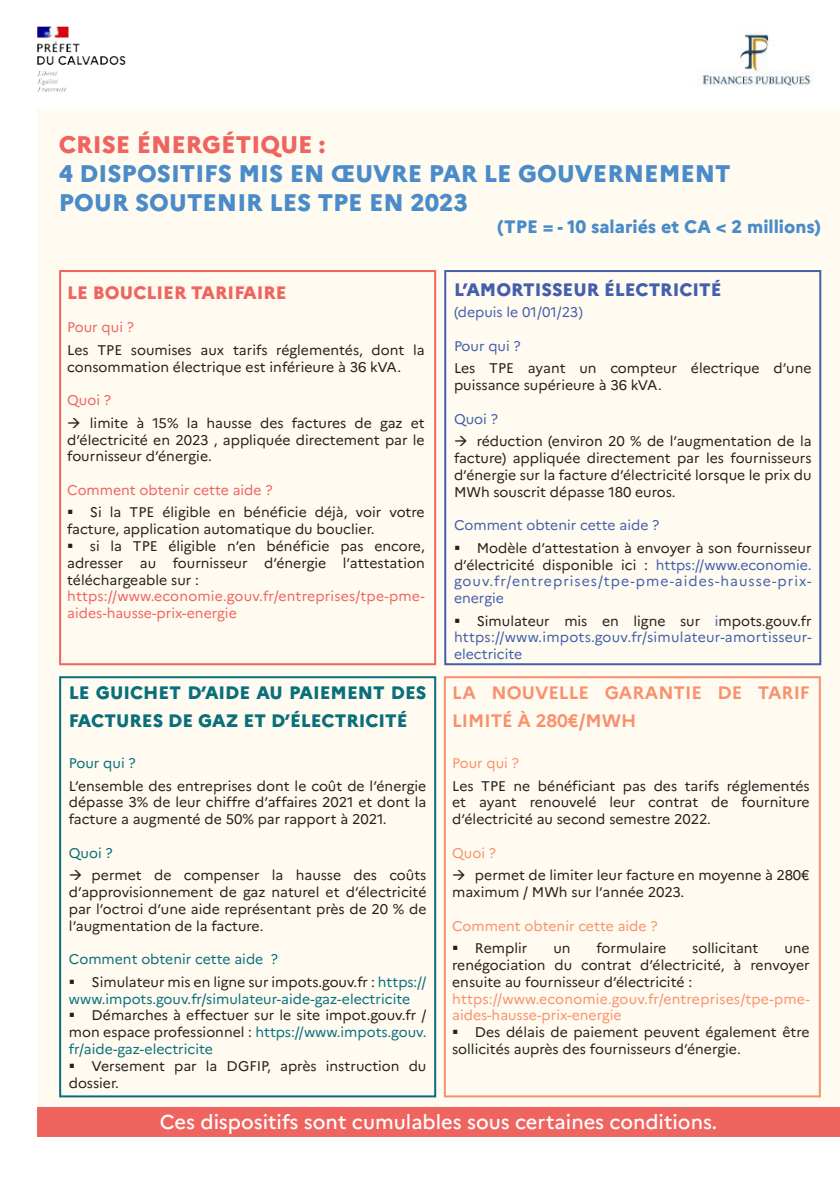
<style>
.page{position:relative;width:840px;height:1191px;background:#fff}
.page>*{position:absolute;margin:0;border:0;box-sizing:border-box;transform-origin:0 0}
.t1{font:800 24px/28.8px "Marianne";color:#4a8bc9}
.t2{font:800 24px "Marianne";color:#f06460}
.t3{font:500 20px "Marianne";color:#fff}
.t4{font:800 18px/28.8px "Marianne";color:#086f7b}
.t5{font:700 18px/28.8px "Marianne";color:#f9906c}
.t6{font:800 18px "Marianne";color:#4a8bc9}
.t7{font:800 18px "Marianne";color:#435fad}
.t8{font:800 18px "Marianne";color:#f06460}
.t9{font:14px/16.8px "Marianne";color:#241f1f;text-align:justify}
.t10{font:14px/16.8px "Marianne";letter-spacing:.005em;color:#435fad;text-align:justify}
.t11{font:14px/16.8px "Marianne";color:#f06460}
.t12{font:14px/16.8px "Marianne";color:#f9906c}
.t13{font:14px "Marianne";color:#086f7b}
.s1{color:#086f7b}
.s2{color:#241f1f}
</style>
<div class="page">
<div style="left:37px;top:109px;width:802px;height:1010px;background:#fffbf0"></div>
<div style="left:443px;top:676px;width:377px;height:421px;border:2px solid #f9906c"></div>
<div style="left:444px;top:270px;width:376px;height:395px;border:2px solid #435fad"></div>
<div style="left:59px;top:270px;width:377px;height:395px;border:2px solid #f06460"></div>
<div style="left:37px;top:1107px;width:802px;height:29px;background:#f06460"></div>
<img style="left:37px;top:26px;width:89px;height:66px">
<div style="left:59px;top:676px;width:377px;height:421px;border:2px solid #086f7b"></div>
<img style="left:700px;top:28px;width:112px;height:58px">
<h1 class="t2" style="left:59px;top:130px;width:268px">CRISE ÉNERGÉTIQUE :</h1>
<h1 class="t1" style="left:59px;top:159px;width:673px">4 DISPOSITIFS MIS EN ŒUVRE PAR LE GOUVERNEMENT<br>POUR SOUTENIR LES TPE EN 2023</h1>
<p class="t6" style="left:496px;top:215px;width:326px">(TPE = - 10 salariés et CA &lt; 2 millions)</p>
<p class="t8" style="left:67px;top:281px;width:221px">LE BOUCLIER TARIFAIRE</p>
<p class="t11" style="left:67px;top:319px;width:68px">Pour qui ?</p>
<p class="t9" style="left:67px;top:341px;width:359px">Les TPE soumises aux tarifs réglementés, dont la consommation électrique est inférieure à 36 kVA.</p>
<p class="t11" style="left:67px;top:392px;width:45px">Quoi ?</p>
<p class="t9" style="left:67px;top:414px;width:359px;text-indent:23px">limite à 15% la hausse des factures de gaz et d’électricité en 2023 , appliquée directement par le fournisseur d’énergie.</p>
<p class="t11" style="left:67px;top:481px;width:207px">Comment obtenir cette aide ?</p>
<p class="t9" style="left:67px;top:504px;width:359px;text-indent:23px">Si la TPE éligible en bénéficie déjà, voir votre facture, application automatique du bouclier.</p>
<p class="t9" style="left:67px;top:537px;width:359px;text-indent:23px">si la TPE éligible n’en bénéficie pas encore, adresser au fournisseur d’énergie l’attestation téléchargeable sur :</p>
<p class="t11" style="left:67px;top:588px;width:359px">https://www.economie.gouv.fr/entreprises/tpe-pme&shy;aides-hausse-prix-energie</p>
<p class="t4" style="left:69px;top:677px;width:359px">LE GUICHET D’AIDE AU PAIEMENT DES<br>FACTURES DE GAZ ET D’ÉLECTRICITÉ</p>
<p class="t13" style="left:69px;top:754px;width:68px">Pour qui ?</p>
<p class="t9" style="left:69px;top:777px;width:359px">L’ensemble des entreprises dont le coût de l’énergie dépasse 3% de leur chiffre d’affaires 2021 et dont la facture a augmenté de 50% par rapport à 2021.</p>
<p class="t13" style="left:69px;top:844px;width:45px">Quoi ?</p>
<p class="t9" style="left:69px;top:867px;width:359px;text-indent:23px">permet de compenser la hausse des coûts d’approvisionnement de gaz naturel et d’électricité par l’octroi d’une aide représentant près de 20 % de l’augmentation de la facture.</p>
<p class="t9" style="left:92px;top:948px;width:336px;line-height:22.4px;text-indent:-23px"><span class="s1">Comment obtenir cette aide ?<br></span>Simulateur mis en ligne sur impots.gouv.fr : <span class="s1">https://</span></p>
<p class="t13" style="left:69px;top:990px;width:342px">www.impots.gouv.fr/simulateur-aide-gaz-electricite</p>
<p class="t9" style="left:69px;top:1007px;width:359px;text-indent:23px">Démarches à effectuer sur le site impot.gouv.fr / mon espace professionnel : <span class="s1">https://www.impots.gouv. fr/aide-gaz-electricite</span></p>
<p class="t9" style="left:69px;top:1057px;width:359px;text-indent:23px">Versement par la DGFIP, après instruction du dossier.</p>
<p class="t7" style="left:453px;top:278px;width:269px">L’AMORTISSEUR ÉLECTRICITÉ</p>
<p class="t10" style="left:453px;top:304px;width:130px">(depuis le 01/01/23)</p>
<p class="t10" style="left:453px;top:337px;width:68px">Pour qui ?</p>
<p class="t9" style="left:453px;top:360px;width:359px">Les TPE ayant un compteur électrique d’une puissance supérieure à 36 kVA.</p>
<p class="t10" style="left:453px;top:410px;width:45px">Quoi ?</p>
<p class="t9" style="left:453px;top:433px;width:359px;text-indent:23px">réduction (environ 20 % de l’augmentation de la facture) appliquée directement par les fournisseurs d’énergie sur la facture d’électricité lorsque le prix du MWh souscrit dépasse 180 euros.</p>
<p class="t10" style="left:453px;top:517px;width:207px">Comment obtenir cette aide ?</p>
<p class="t10" style="left:453px;top:539px;width:359px;text-indent:23px"><span class="s2">Modèle d’attestation à envoyer à son fournisseur d’électricité disponible ici :</span> https://www.economie. gouv.fr/entreprises/tpe-pme-aides-hausse-prix&shy;energie</p>
<p class="t10" style="left:453px;top:612px;width:359px;text-indent:23px"><span class="s2">Simulateur mis en ligne sur</span> i<span class="s2">mpots.gouv.fr </span>https://www.impots.gouv.fr/simulateur-amortisseur&shy;electricite</p>
<p class="t5" style="left:452px;top:677px;width:359px">LA NOUVELLE GARANTIE DE TARIF<br>LIMITÉ À 280€/MWH</p>
<p class="t12" style="left:452px;top:754px;width:68px">Pour qui ?</p>
<p class="t9" style="left:452px;top:777px;width:359px">Les TPE ne bénéficiant pas des tarifs réglementés et ayant renouvelé leur contrat de fourniture d’électricité au second semestre 2022.</p>
<p class="t12" style="left:452px;top:844px;width:45px">Quoi ?</p>
<p class="t9" style="left:452px;top:867px;width:359px;text-indent:23px">permet de limiter leur facture en moyenne à 280€ maximum / MWh sur l’année 2023.</p>
<p class="t12" style="left:452px;top:917px;width:207px">Comment obtenir cette aide ?</p>
<p class="t9" style="left:474px;top:939px;width:54px">Remplir</p>
<p class="t9" style="left:553px;top:939px;width:19px">un</p>
<p class="t9" style="left:596px;top:939px;width:71px">formulaire</p>
<p class="t9" style="left:692px;top:939px;width:68px">sollicitant</p>
<p class="t9" style="left:452px;top:939px;width:359px;text-indent:332px">une renégociation du contrat d’électricité, à renvoyer ensuite au fournisseur d’électricité :</p>
<p class="t12" style="left:452px;top:990px;width:359px">https://www.economie.gouv.fr/entreprises/tpe-pme&shy;aides-hausse-prix-energie</p>
<p class="t9" style="left:452px;top:1023px;width:359px;text-indent:23px">Des délais de paiement peuvent également être sollicités auprès des fournisseurs d’énergie.</p>
<h2 class="t3" style="left:160px;top:1109px;width:558px">Ces dispositifs sont cumulables sous certaines conditions.</h2>
</div>
